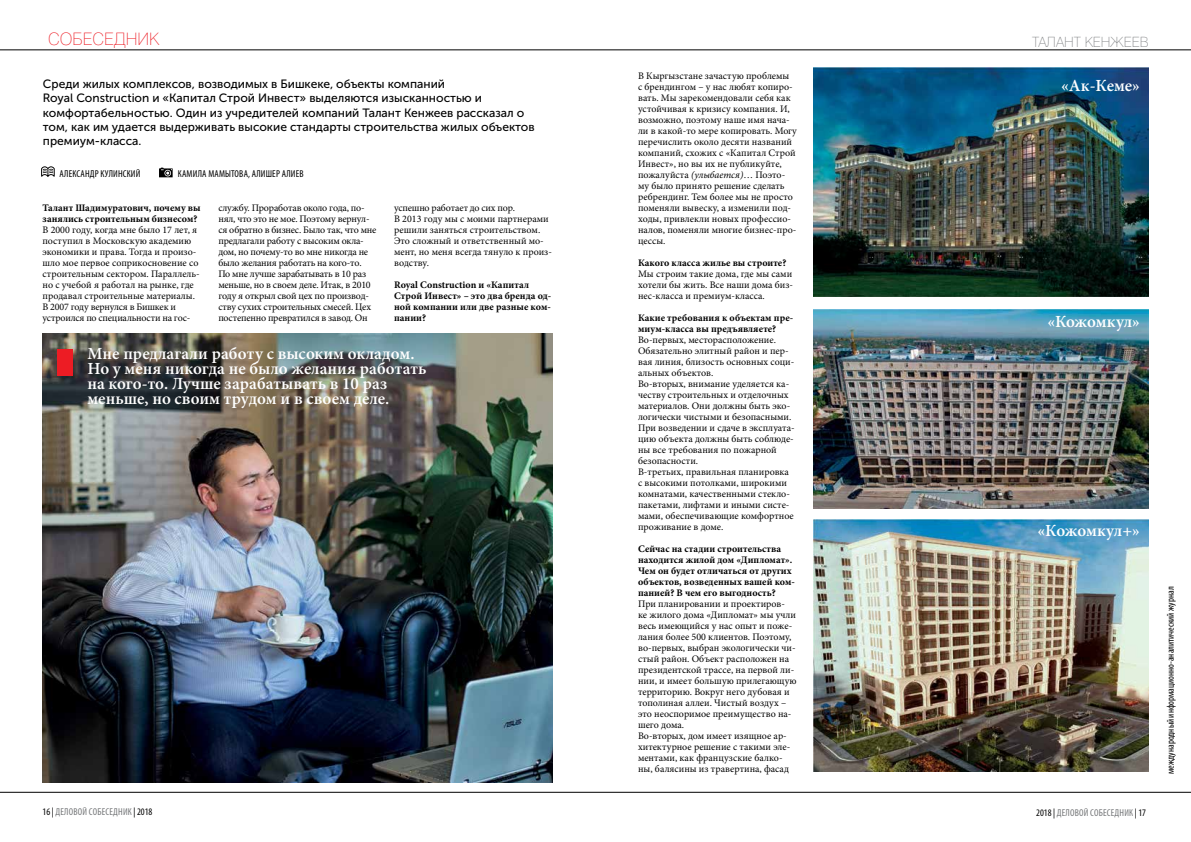
<style>
.page{position:relative;width:1191px;height:842px;background:#fff}
.page>*{position:absolute;margin:0;border:0;box-sizing:border-box;transform-origin:0 0}
.t1{font:600 17px/15px "Minion Pro";color:#fff}
.t2{font:100 17px "Helios";color:#ed1c24}
.t3{font:100 14px "Helios";color:#76787a}
.t4{font:12px/14.4px "Museo Sans Cyrl 500";color:#000}
.t5{font:10px/11px "Minion Pro";color:#000}
.t6{font:700 10px/11px "Minion Pro";color:#000}
.t7{font:10px/11px "Minion Pro";letter-spacing:-.02em;color:#000}
.t8{font:condensed 10px "Myriad Pro";letter-spacing:.02em;color:#76787a}
.t9{font:condensed 10px "Myriad Pro";color:#000}
.t10{font:condensed 10px "Myriad Pro";letter-spacing:.02em;color:#000}
.s1{font-style:italic}
.s2{color:#000}
</style>
<div class="page">
<hr style="left:0;top:50px;width:1191px;height:1px;background:#000">
<hr style="left:0;top:792px;width:1191px;height:1px;background:#000">
<img style="left:43px;top:333px;width:510px;height:449px">
<img style="left:814px;top:68px;width:334px;height:228px">
<img style="left:813px;top:519px;width:335px;height:253px">
<img style="left:814px;top:309px;width:334px;height:199px">
<svg style="left:41px;top:166px;width:14px;height:11px"></svg>
<svg style="left:159px;top:168px;width:14px;height:9px"></svg>
<div style="left:57px;top:349px;width:15px;height:26px;background:#ed1c24"></div>
<h1 class="t2" style="left:48px;top:29px;width:110px">собеседник</h1>
<h2 class="t3" style="left:1032px;top:34px;width:118px">Талант кенжеев</h2>
<p class="t5" style="left:638px;top:70px;width:160px">В Кыргызстане зачастую проблемы<br>с брендингом – у нас любят копиро&shy;вать. Мы зарекомендовали себя как устойчивая к кризису компания. И, возможно, поэтому наше имя нача&shy;ли в какой-то мере копировать. Могу перечислить около десяти названий компаний, схожих с «Капитал Строй<br>Инвест», но вы их не публикуйте, пожалуйста <span class="s1">(улыбается)</span>… Поэто&shy;му было принято решение сделать ребрендинг. Тем более мы не просто поменяли вывеску, а изменили под&shy;ходы, привлекли новых профессио&shy;налов, поменяли многие бизнес-про&shy;цессы.</p>
<p class="t6" style="left:638px;top:257px;width:150px">Какого класса жилье вы строите?</p>
<p class="t5" style="left:638px;top:268px;width:157px;text-align:justify">Мы строим такие дома, где мы сами хотели бы жить. Все наши дома биз&shy;нес-класса и премиум-класса.</p>
<p class="t6" style="left:638px;top:312px;width:157px">Какие требования к объектам пре&shy;миум-класса вы предъявляете?</p>
<p class="t5" style="left:638px;top:334px;width:158px">Во-первых, месторасположение.<br>Обязательно элитный район и пер&shy;вая линия, близость основных соци&shy;альных объектов.<br>Во-вторых, внимание уделяется ка&shy;честву строительных и отделочных материалов. Они должны быть эко&shy;логически чистыми и безопасными.<br>При возведении и сдаче в эксплуата&shy;цию объекта должны быть соблюде&shy;ны все требования по пожарной безопасности.<br>В-третьих, правильная планировка с высокими потолками, широкими комнатами, качественными стекло&shy;пакетами, лифтами и иными систе&shy;мами, обеспечивающие комфортное проживание в доме.</p>
<p class="t6" style="left:638px;top:543px;width:158px">Сейчас на стадии строительства находится жилой дом «Дипломат».<br>Чем он будет отличаться от других объектов, возведенных вашей ком&shy;панией? В чем его выгодность?</p>
<p class="t5" style="left:638px;top:598px;width:160px">При планировании и проектиров-<br>ке жилого дома «Дипломат» мы учли весь имеющийся у нас опыт и поже&shy;лания более 500 клиентов. Поэтому, во-первых, выбран экологически чи&shy;стый район. Объект расположен на президентской трассе, на первой ли&shy;нии, и имеет большую прилегающую территорию. Вокруг него дубовая и тополиная аллеи. Чистый воздух – это неоспоримое преимущество на&shy;шего дома.<br>Во-вторых, дом имеет изящное ар&shy;хитектурное решение с такими эле&shy;ментами, как французские балко&shy;ны, балясины из травертина, фасад</p>
<p class="t4" style="left:43px;top:76px;width:493px">Среди жилых комплексов, возводимых в Бишкеке, объекты компаний<br>Royal Construction и «Капитал Строй Инвест» выделяются изысканностью и комфортабельностью. Один из учредителей компаний Талант Кенжеев рассказал о том, как им удается выдерживать высокие стандарты строительства жилых объектов премиум-класса.</p>
<p class="t10" style="left:60px;top:168px;width:82px">Александр Кулинский</p>
<p class="t10" style="left:178px;top:168px;width:110px">камила мамытова, АЛИ ШЕР АЛИЕВ</p>
<h1 class="t1" style="left:1061px;top:78px;width:80px">«Ак-Кеме»</h1>
<p class="t7" style="left:218px;top:202px;width:160px">службу. Проработав около года, по&shy;нял, что это не мое. Поэтому вернул&shy;ся обратно в бизнес. Было так, что мне предлагали работу с высоким окла&shy;дом, но почему-то во мне никогда не было желания работать на кого-то.<br>По мне лучше зарабатывать в 10 раз меньше, но в своем деле. Итак, в 2010 году я открыл свой цех по производ&shy;ству сухих строительных смесей. Цех постепенно превратился в завод. Он</p>
<p class="t5" style="left:394px;top:202px;width:159px">успешно работает до сих пор.<br>В 2013 году мы с моими партнерами решили заняться строительством.<br>Это сложный и ответственный мо&shy;мент, но меня всегда тянуло к произ&shy;водству.</p>
<p class="t6" style="left:43px;top:202px;width:160px">Талант Шадимуратович, почему вы занялись строительным бизнесом?</p>
<p class="t5" style="left:43px;top:224px;width:159px">В 2000 году, когда мне было 17 лет, я поступил в Московскую академию экономики и права. Тогда и произо&shy;шло мое первое соприкосновение со строительным сектором. Параллель&shy;но с учебой я работал на рынке, где продавал строительные материалы.<br>В 2007 году вернулся в Бишкек и устроился по специальности на гос-</p>
<p class="t6" style="left:394px;top:279px;width:159px">Royal Construction и «Капитал<br>Строй Инвест» – это два бренда од&shy;ной компании или две разные ком&shy;пании?</p>
<h1 class="t1" style="left:1047px;top:314px;width:94px">«Кожомкул»</h1>
<h1 class="t1" style="left:87px;top:346px;width:340px">Мне предлагали работу с высоким окладом.<br>Но у меня никогда не было желания работать на кого-то. Лучше зарабатывать в 10 раз меньше, но своим трудом и в своем деле.</h1>
<h1 class="t1" style="left:1037px;top:523px;width:104px">«Кожомкул+»</h1>
<p class="t8" style="left:43px;top:806px;width:111px"><span class="s2">16 |</span> деловой собеседник <span class="s2">| 2018</span></p>
<p class="t8" style="left:1036px;top:806px;width:111px"><span class="s2">2018 |</span> деловой собеседник <span class="s2">| 17</span></p>
<p class="t9" style="left:1164px;top:774px;width:189px;rotate:-90deg">международный информационно-аналитический журнал</p>
</div>
